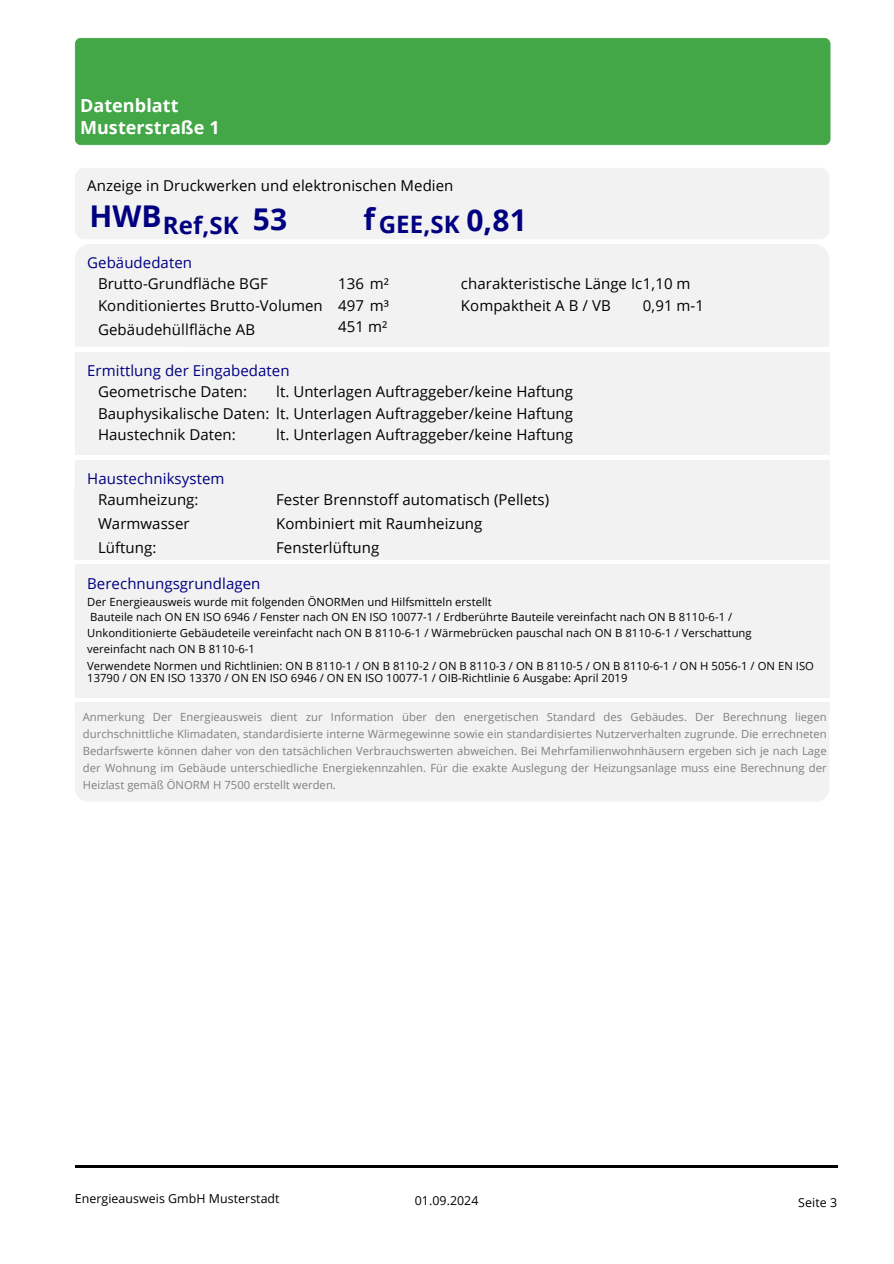
<style>
.page{position:relative;width:894px;height:1264px;background:#fff}
.page>*{position:absolute;margin:0;border:0;box-sizing:border-box;transform-origin:0 0}
.t1{font:700 30px "Open Sans";letter-spacing:.005em;color:#000080}
.t2{font:700 24px "Open Sans";letter-spacing:.005em;color:#000080}
.t3{font:700 18px/21.3px "Open Sans";letter-spacing:.005em;color:#fff}
.t4{font:15px/21.3px "Open Sans";letter-spacing:.005em;color:#000}
.t5{font:15px "Open Sans";letter-spacing:.005em;color:#000080}
.t6{font:12.3px "Open Sans";letter-spacing:.005em;color:#000}
.t7{font:11.25px/16.8px "Open Sans";letter-spacing:.005em;color:#808080;text-align:justify}
.t8{font:11.25px/15.8px "Open Sans";letter-spacing:.005em;color:#000}
.s1{font-size:30px}
</style>
<div class="page">
<hr style="left:75px;top:1165px;width:761px;height:2px;background:#000">
<div style="left:75px;top:38px;width:755px;height:107px;background:#43a747"></div>
<div style="left:75px;top:168px;width:754px;height:71px;background:#f2f2f2"></div>
<div style="left:75px;top:244px;width:754px;height:103px;background:#f2f2f2"></div>
<div style="left:75px;top:352px;width:754px;height:103px;background:#f2f2f2"></div>
<div style="left:75px;top:460px;width:754px;height:100px;background:#f2f2f2"></div>
<div style="left:75px;top:564px;width:754px;height:134px;background:#f2f2f2"></div>
<div style="left:75px;top:713px;width:754px;height:88px;background:#f2f2f2"></div>
<div style="left:75px;top:702px;width:754px;height:11px;background:#f2f2f2"></div>
<p class="t3" style="left:80px;top:94px;width:141px">Datenblatt<br>Musterstraße 1</p>
<h6 class="t4" style="left:87px;top:175px;width:367px">Anzeige in Druckwerken und elektronischen Medien</h6>
<h1 class="t1" style="left:89px;top:195px;width:74px">HWB</h1>
<h2 class="t2" style="left:363px;top:207px;width:98px"><span class="s1">f</span> GEE,SK</h2>
<p class="t2" style="left:163px;top:209px;width:77px">Ref,SK</p>
<h6 class="t1" style="left:253px;top:198px;width:36px">53</h6>
<p class="t1" style="left:466px;top:199px;width:62px">0,81</p>
<h2 class="t5" style="left:87px;top:252px;width:106px">Gebäudedaten</h2>
<h3 class="t4" style="left:98px;top:273px;width:226px">Brutto-Grundfläche BGF<br>Konditioniertes Brutto-Volumen</h3>
<h3 class="t4" style="left:98px;top:319px;width:158px">Gebäudehüllfläche AB</h3>
<h4 class="t4" style="left:338px;top:273px;width:52px;text-align:justify">136 m²<br>497 m³<br>451 m²</h4>
<h6 class="t4" style="left:461px;top:273px;width:231px">charakteristische Länge Ic1,10 m<br>Kompaktheit A B / VB</h6>
<h6 class="t4" style="left:642px;top:294px;width:63px">0,91 m-1</h6>
<h6 class="t5" style="left:87px;top:360px;width:204px">Ermittlung der Eingabedaten</h6>
<h6 class="t4" style="left:98px;top:381px;width:173px">Geometrische Daten:<br>Bauphysikalische Daten:<br>Haustechnik Daten:</h6>
<h6 class="t4" style="left:276px;top:381px;width:298px">lt. Unterlagen Auftraggeber/keine Haftung lt. Unterlagen Auftraggeber/keine Haftung</h6>
<h6 class="t4" style="left:276px;top:423px;width:298px">lt. Unterlagen Auftraggeber/keine Haftung</h6>
<h5 class="t5" style="left:87px;top:468px;width:139px">Haustechniksystem</h5>
<h6 class="t4" style="left:98px;top:487px;width:102px;line-height:23.7px">Raumheizung:<br>Warmwasser<br>Lüftung:</h6>
<h1 class="t5" style="left:87px;top:572px;width:175px">Berechnungsgrundlagen</h1>
<p class="t8" style="left:87px;top:593px;width:406px">Der Energieausweis wurde mit folgenden ÖNORMen und Hilfsmitteln erstellt</p>
<p class="t8" style="left:87px;top:609px;width:665px">Bauteile nach ON EN ISO 6946 / Fenster nach ON EN ISO 10077-1 / Erdberührte Bauteile vereinfacht nach ON B 8110-6-1 /<br>Unkonditionierte Gebäudeteile vereinfacht nach ON B 8110-6-1 / Wärmebrücken pauschal nach ON B 8110-6-1 / Verschattung vereinfacht nach ON B 8110-6-1</p>
<h6 class="t4" style="left:276px;top:487px;width:274px;line-height:23.7px">Fester Brennstoff automatisch (Pellets)<br>Kombiniert mit Raumheizung<br>Fensterlüftung</h6>
<p class="t8" style="left:87px;top:659px;width:728px;line-height:12.3px">Verwendete Normen und Richtlinien: ON B 8110-1 / ON B 8110-2 / ON B 8110-3 / ON B 8110-5 / ON B 8110-6-1 / ON H 5056-1 / ON EN ISO<br>13790 / ON EN ISO 13370 / ON EN ISO 6946 / ON EN ISO 10077-1 / OIB-Richtlinie 6 Ausgabe: April 2019</p>
<p class="t7" style="left:83px;top:708px;width:745px">Anmerkung Der Energieausweis dient zur Information über den energetischen Standard des Gebäudes. Der Berechnung liegen durchschnittliche Klimadaten, standardisierte interne Wärmegewinne sowie ein standardisiertes Nutzerverhalten zugrunde. Die errechneten Bedarfswerte können daher von den tatsächlichen Verbrauchswerten abweichen. Bei Mehrfamilienwohnhäusern ergeben sich je nach Lage der Wohnung im Gebäude unterschiedliche Energiekennzahlen. Für die exakte Auslegung der Heizungsanlage muss eine Berechnung der Heizlast gemäß ÖNORM H 7500 erstellt werden.</p>
<p class="t6" style="left:75px;top:1190px;width:206px">Energieausweis GmbH Musterstadt</p>
<p class="t6" style="left:414px;top:1192px;width:65px">01.09.2024</p>
<p class="t6" style="left:798px;top:1193px;width:40px">Seite 3</p>
</div>
